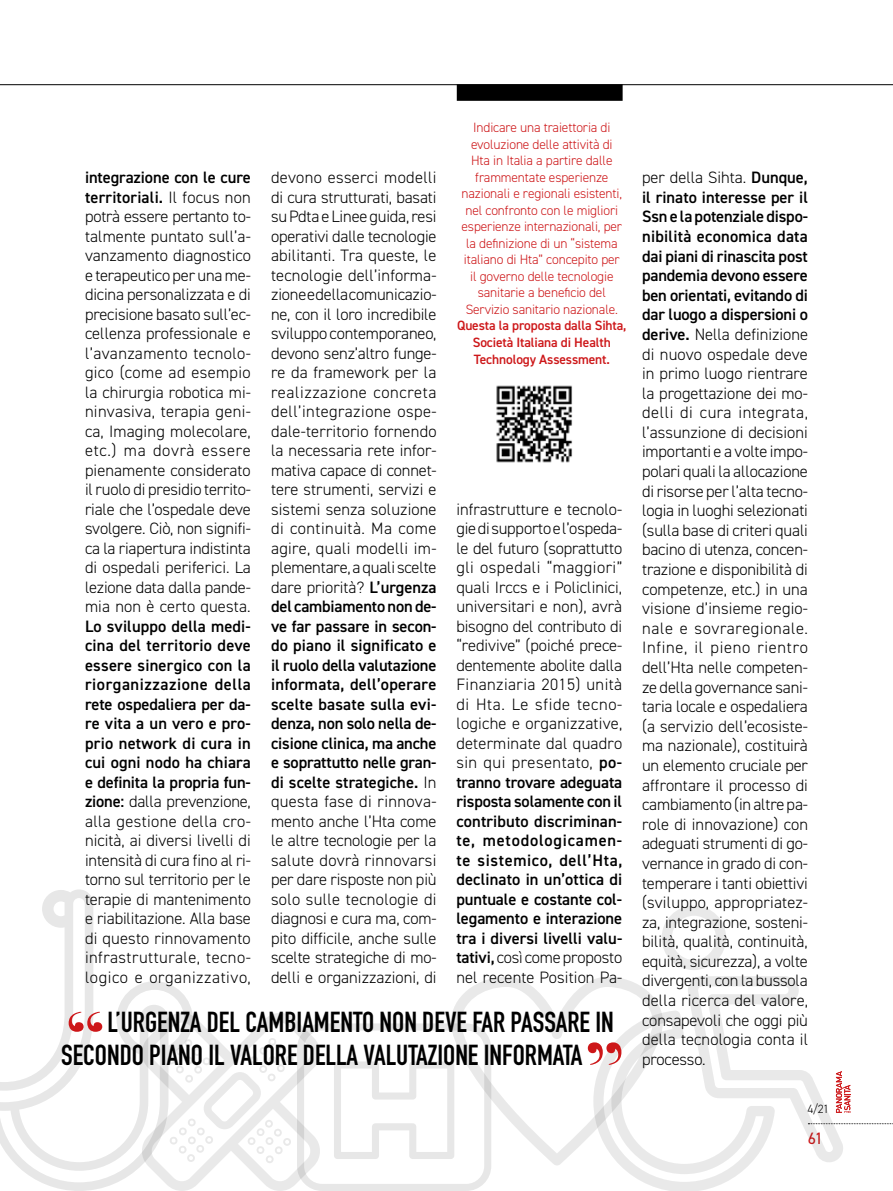
<style>
.page{position:relative;width:893px;height:1191px;background:#fff}
.page>*{position:absolute;margin:0;border:0;box-sizing:border-box;transform-origin:0 0}
.t1{font:700 28.5px/33px "DIN Condensed";color:#000}
.t2{font:300 16.5px/19.5px "DIN2014";letter-spacing:.005em;color:#000;text-align:justify}
.t3{font:16.5px "DIN2014";color:#cd1719}
.t4{font:300 13.5px/16.5px "DIN2014";letter-spacing:-.01em;color:#cd1719;text-align:center}
.t5{font:600 13.5px/16.5px "DIN2014";letter-spacing:-.01em;color:#cd1719;text-align:center}
.t6{font:300 12px "DIN2014";color:#000}
.s1{font-weight:600}
</style>
<div class="page">
<hr style="left:0;top:84px;width:893px;height:1px;background:#000">
<img style="left:496px;top:385px;width:77px;height:78px">
<div style="left:457px;top:84px;width:166px;height:17px;background:#000"></div>
<svg style="left:0;top:889px;width:142px;height:302px"></svg>
<svg style="left:662px;top:906px;width:64px;height:64px"></svg>
<svg style="left:69px;top:1011px;width:33px;height:20px"></svg>
<svg style="left:142px;top:976px;width:751px;height:215px"></svg>
<p class="t4" style="left:461px;top:120px;width:162px">Indicare una traiettoria di evoluzione delle attività di<br>Hta in Italia a partire dalle frammentate esperienze nazionali e regionali esistenti, nel confronto con le migliori esperienze internazionali, per la definizione di un “sistema italiano di Hta” concepito per il governo delle tecnologie sanitarie a beneficio del<br>Servizio sanitario nazionale.</p>
<p class="t5" style="left:457px;top:317px;width:171px">Questa la proposta dalla Sihta,<br>Società Italiana di Health<br>Technology Assessment.</p>
<p class="t2" style="left:85px;top:168px;width:167px"><span class="s1">integrazione con le cure territoriali.</span> Il focus non potrà essere pertanto to&shy;talmente puntato sull’a&shy;vanzamento diagnostico e terapeutico per una me&shy;dicina personalizzata e di precisione basato sull’ec&shy;cellenza professionale e l’avanzamento tecnolo&shy;gico (come ad esempio la chirurgia robotica mi&shy;ninvasiva, terapia geni&shy;ca, Imaging molecolare, etc.) ma dovrà essere pienamente considerato il ruolo di presidio territo&shy;riale che l’ospedale deve svolgere. Ciò, non signifi&shy;ca la riapertura indistinta di ospedali periferici. La lezione data dalla pande&shy;mia non è certo questa.</p>
<p class="t2" style="left:85px;top:616px;width:167px"><span class="s1">Lo sviluppo della medi&shy;cina del territorio deve essere sinergico con la riorganizzazione della rete ospedaliera per da&shy;re vita a un vero e pro&shy;prio network di cura in cui ogni nodo ha chiara e definita la propria fun&shy;zione:</span> dalla prevenzione, alla gestione della cro&shy;nicità, ai diversi livelli di intensità di cura fino al ri&shy;torno sul territorio per le terapie di mantenimento e riabilitazione. Alla base di questo rinnovamento infrastrutturale, tecno&shy;logico e organizzativo,</p>
<p class="t2" style="left:271px;top:168px;width:167px">devono esserci modelli di cura strutturati, basati su Pdta e Linee guida, resi operativi dalle tecnologie abilitanti. Tra queste, le tecnologie dell’informa&shy;zione e della comunicazio&shy;ne, con il loro incredibile sviluppo contemporaneo, devono senz’altro funge&shy;re da framework per la realizzazione concreta dell’integrazione ospe&shy;dale-territorio fornendo la necessaria rete infor&shy;mativa capace di connet&shy;tere strumenti, servizi e sistemi senza soluzione di continuità. Ma come agire, quali modelli im&shy;plementare, a quali scelte dare priorità? <span class="s1">L’urgenza del cambiamento non de&shy;ve far passare in secon&shy;do piano il significato e il ruolo della valutazione informata, dell’operare scelte basate sulla evi&shy;denza, non solo nella de&shy;cisione clinica, ma anche e soprattutto nelle gran&shy;di scelte strategiche.</span> In questa fase di rinnova&shy;mento anche l’Hta come le altre tecnologie per la salute dovrà rinnovarsi per dare risposte non più solo sulle tecnologie di diagnosi e cura ma, com&shy;pito difficile, anche sulle scelte strategiche di mo&shy;delli e organizzazioni, di</p>
<p class="t2" style="left:642px;top:168px;width:167px">per della Sihta. <span class="s1">Dunque, il rinato interesse per il Ssn e la potenziale dispo&shy;nibilità economica data dai piani di rinascita post pandemia devono essere ben orientati, evitando di dar luogo a dispersioni o derive.</span> Nella definizione di nuovo ospedale deve in primo luogo rientrare la progettazione dei mo&shy;delli di cura integrata, l’assunzione di decisioni importanti e a volte impo&shy;polari quali la allocazione di risorse per l’alta tecno&shy;logia in luoghi selezionati (sulla base di criteri quali bacino di utenza, concen&shy;trazione e disponibilità di competenze, etc.) in una visione d’insieme regio&shy;nale e sovraregionale.<br>Infine, il pieno rientro dell’Hta nelle competen&shy;ze della governance sani&shy;taria locale e ospedaliera (a servizio dell’ecosiste&shy;ma nazionale), costituirà un elemento cruciale per affrontare il processo di cambiamento (in altre pa&shy;role di innovazione) con adeguati strumenti di go&shy;vernance in grado di con&shy;temperare i tanti obiettivi (sviluppo, appropriatez&shy;za, integrazione, sosteni&shy;bilità, qualità, continuità, equità, sicurezza), a volte divergenti, con la bussola della ricerca del valore, consapevoli che oggi più della tecnologia conta il processo.</p>
<p class="t2" style="left:456px;top:499px;width:167px">infrastrutture e tecnolo&shy;gie di supporto e l’ospeda&shy;le del futuro (soprattutto gli ospedali “maggiori” quali Irccs e i Policlinici, universitari e non), avrà bisogno del contributo di “redivive” (poiché prece&shy;dentemente abolite dalla Finanziaria 2015) unità di Hta. Le sfide tecno&shy;logiche e organizzative, determinate dal quadro sin qui presentato, <span class="s1">po&shy;tranno trovare adeguata risposta solamente con il contributo discriminan&shy;te, metodologicamen&shy;te sistemico, dell’Hta, declinato in un’ottica di puntuale e costante col&shy;legamento e interazione tra i diversi livelli valu&shy;tativi,</span> così come proposto nel recente Position Pa-</p>
<h1 class="t1" style="left:61px;top:1005px;width:554px;text-indent:46px">L’URGENZA DEL CAMBIAMENTO NON DEVE FAR PASSARE IN<br>SECONDO PIANO IL VALORE DELLA VALUTAZIONE INFORMATA</h1>
<p class="t6" style="left:807px;top:1101px;width:23px">4/21</p>
<p class="t3" style="left:808px;top:1128px;width:17px">61</p>
</div>
